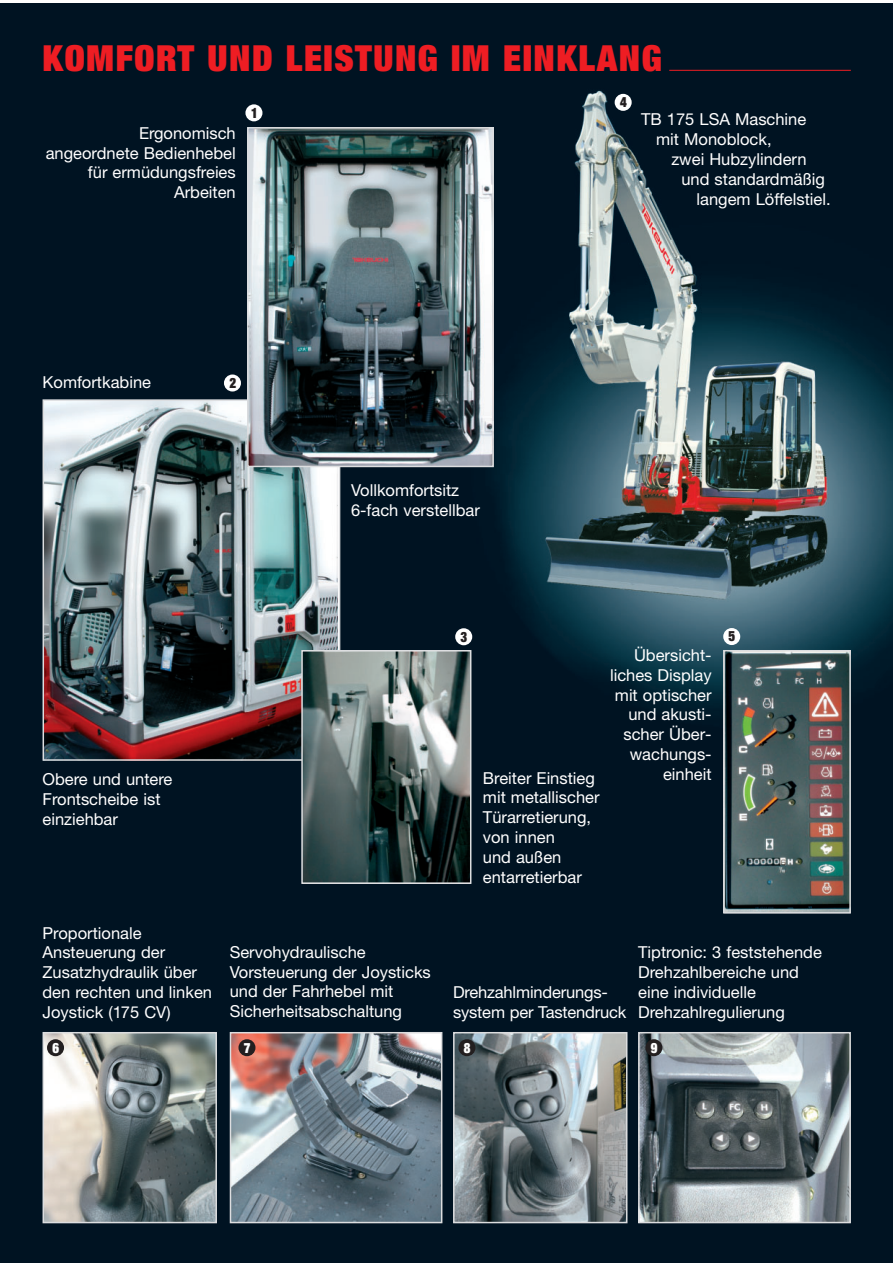
<style>
.page{position:relative;width:893px;height:1263px;background:#fff}
.page>*{position:absolute;margin:0;border:0;box-sizing:border-box;transform-origin:0 0}
.t1{font:900 expanded 36px "Helvetica Neue";letter-spacing:.04em;color:#ee1d23}
.t2{font:16.5px/19.8px "Helvetica Neue";color:#fff}
.t3{font:900 expanded 14.25px "Helvetica Neue";color:#231f20;scale:.9 1}
.t4{font:900 expanded 14.25px "Helvetica Neue";color:#fff;scale:.9 1}
</style>
<div class="page">
<div style="left:0;top:3px;width:892px;height:1260px;background:#001322"></div>
<hr style="left:669px;top:70px;width:181px;height:1px;background:#ee1d23">
<img style="left:233px;top:1035px;width:206px;height:185px">
<div style="left:230px;top:1032px;width:212px;height:191px;border:2px solid #dcdddf"></div>
<img style="left:456px;top:1035px;width:168px;height:185px">
<div style="left:453px;top:1032px;width:174px;height:191px;border:2px solid #dcdddf"></div>
<img style="left:46px;top:1035px;width:168px;height:185px">
<div style="left:43px;top:1032px;width:174px;height:191px;border:2px solid #dcdddf"></div>
<svg style="left:638px;top:1032px;width:213px;height:192px;background:#7b8589"></svg>
<img style="left:471px;top:90px;width:421px;height:683px">
<div style="left:614px;top:94px;width:17px;height:17px;background:#fff;border-radius:50%"></div>
<div style="left:47px;top:1039px;width:17px;height:17px;background:#231f20;border-radius:50%"></div>
<div style="left:238px;top:1039px;width:17px;height:17px;background:#231f20;border-radius:50%"></div>
<div style="left:458px;top:1039px;width:17px;height:17px;background:#231f20;border-radius:50%"></div>
<div style="left:645px;top:1039px;width:17px;height:17px;background:#231f20;border-radius:50%"></div>
<img style="left:46px;top:402px;width:291px;height:356px">
<div style="left:43px;top:399px;width:297px;height:362px;border:2px solid #dcdddf"></div>
<img style="left:304px;top:653px;width:164px;height:228px">
<div style="left:301px;top:650px;width:170px;height:234px;border:2px solid #dcdddf"></div>
<img style="left:250px;top:130px;width:241px;height:334px">
<div style="left:247px;top:127px;width:247px;height:340px;border:2px solid #dcdddf"></div>
<img style="left:726px;top:653px;width:121px;height:258px">
<div style="left:723px;top:650px;width:127px;height:264px;border:2px solid #dcdddf"></div>
<div style="left:245px;top:104px;width:17px;height:17px;background:#fff;border-radius:50%"></div>
<div style="left:224px;top:375px;width:17px;height:17px;background:#fff;border-radius:50%"></div>
<div style="left:455px;top:628px;width:17px;height:17px;background:#fff;border-radius:50%"></div>
<div style="left:723px;top:628px;width:17px;height:17px;background:#fff;border-radius:50%"></div>
<h1 class="t1" style="left:43px;top:46px;width:620px">KOMFORT UND LEISTUNG IM EINKLANG</h1>
<p class="t2" style="left:46px;top:125px;width:191px;text-align:right">Ergonomisch angeordnete Bedienhebel für ermüdungsfreies<br>Arbeiten</p>
<p class="t3" style="left:251px;top:107px;width:9px">1</p>
<p class="t2" style="left:43px;top:374px;width:110px">Komfortkabine</p>
<p class="t3" style="left:229px;top:378px;width:9px">2</p>
<p class="t2" style="left:43px;top:771px;width:131px">Obere und untere<br>Frontscheibe ist einziehbar</p>
<p class="t2" style="left:351px;top:482px;width:130px">Vollkomfortsitz<br>6-fach verstellbar</p>
<p class="t3" style="left:620px;top:97px;width:9px">4</p>
<p class="t2" style="left:656px;top:111px;width:152px;text-indent:-15px">TB 175 LSA Maschine mit Monoblock,</p>
<p class="t2" style="left:671px;top:151px;width:137px">zwei Hubzylindern</p>
<p class="t2" style="left:681px;top:171px;width:145px">und standardmäßig</p>
<p class="t2" style="left:696px;top:190px;width:135px">langem Löffelstiel.</p>
<p class="t3" style="left:460px;top:631px;width:9px">3</p>
<p class="t3" style="left:728px;top:631px;width:9px">5</p>
<p class="t2" style="left:483px;top:770px;width:118px">Breiter Einstieg mit metallischer<br>Türarretierung, von innen<br>und außen entarretierbar</p>
<p class="t2" style="left:610px;top:647px;width:103px;text-align:right">Übersicht&shy;liches Display mit optischer und akusti&shy;scher Über&shy;wachungs&shy;einheit</p>
<p class="t2" style="left:43px;top:924px;width:171px">Proportionale<br>Ansteuerung der<br>Zusatzhydraulik über den rechten und linken<br>Joystick (175 CV)</p>
<p class="t2" style="left:230px;top:944px;width:203px">Servohydraulische<br>Vorsteuerung der Joysticks und der Fahrhebel mit<br>Sicherheitsabschaltung</p>
<p class="t2" style="left:453px;top:984px;width:175px">Drehzahlminderungs&shy;system per Tastendruck</p>
<p class="t2" style="left:638px;top:944px;width:185px">Tiptronic: 3 feststehende<br>Drehzahlbereiche und eine individuelle<br>Drehzahlregulierung</p>
<p class="t4" style="left:52px;top:1042px;width:9px">6</p>
<p class="t4" style="left:244px;top:1042px;width:9px">7</p>
<p class="t4" style="left:464px;top:1042px;width:9px">8</p>
<p class="t4" style="left:650px;top:1042px;width:9px">9</p>
</div>
